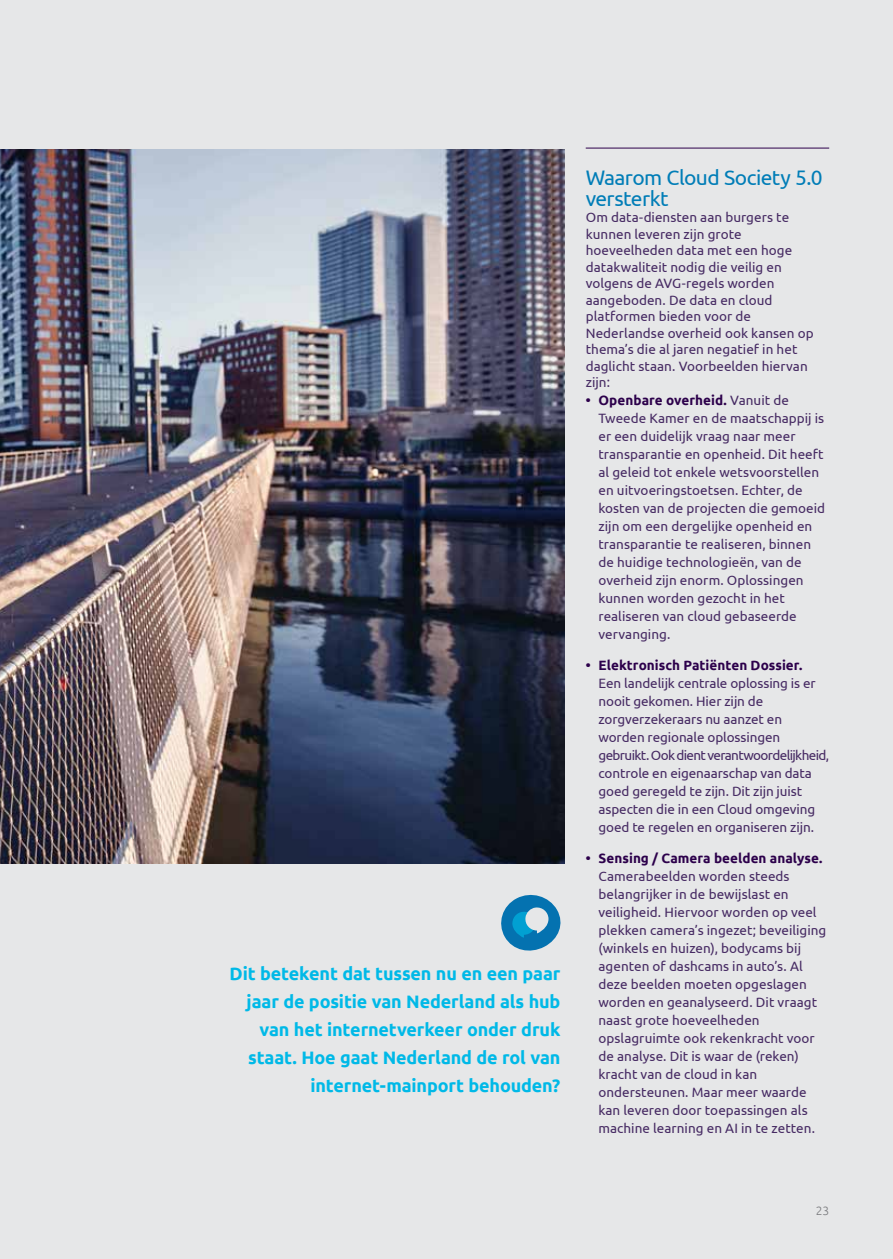
<style>
.page{position:relative;width:893px;height:1259px;background:#e6e7e8}
.page>*{position:absolute;margin:0;border:0;box-sizing:border-box;transform-origin:0 0}
.t1{font:21px/21px "Ubuntu";letter-spacing:-.025em;color:#007db7}
.t2{font:700 18px/28px "Ubuntu";letter-spacing:-.01em;color:#00b9e7;text-align:right}
.t3{font:13.5px/18px "Ubuntu";color:#462a63}
.t4{font:700 13.5px "Ubuntu";letter-spacing:.005em;color:#2c004b}
.t5{font:300 12px "Ubuntu";color:#77787b}
.s1{font-weight:700;color:#2c004b}
</style>
<div class="page">
<img style="left:0;top:149px;width:564px;height:714px">
<svg style="left:501px;top:894px;width:60px;height:57px"></svg>
<hr style="left:586px;top:148px;width:243px;height:1px;background:#2c004b">
<h2 class="t2" style="left:230px;top:959px;width:332px">Dit betekent dat tussen nu en een paar jaar de positie van Nederland als hub van het internetverkeer onder druk staat. Hoe gaat Nederland de rol van internet-mainport behouden?</h2>
<h1 class="t1" style="left:586px;top:166px;width:239px">Waarom Cloud Society 5.0 versterkt</h1>
<p class="t3" style="left:586px;top:209px;width:230px;line-height:16.5px">Om data-diensten aan burgers te kunnen leveren zijn grote hoeveelheden data met een hoge datakwaliteit nodig die veilig en volgens de AVG-regels worden aangeboden. De data en cloud platformen bieden voor de<br>Nederlandse overheid ook kansen op thema’s die al jaren negatief in het daglicht staan. Voorbeelden hiervan zijn:</p>
<p class="t3" style="left:598px;top:391px;width:228px;text-indent:-13px"><span class="s1">• Openbare overheid.</span> Vanuit de<br>Tweede Kamer en de maatschappij is er een duidelijk vraag naar meer transparantie en openheid. Dit heeft al geleid tot enkele wetsvoorstellen en uitvoeringstoetsen. Echter, de kosten van de projecten die gemoeid zijn om een dergelijke openheid en transparantie te realiseren, binnen de huidige technologieën, van de overheid zijn enorm. Oplossingen kunnen worden gezocht in het realiseren van cloud gebaseerde vervanging.</p>
<p class="t4" style="left:586px;top:657px;width:218px">• Elektronisch Patiënten Dossier.</p>
<p class="t3" style="left:598px;top:673px;width:232px">Een landelijk centrale oplossing is er nooit gekomen. Hier zijn de zorgverzekeraars nu aanzet en worden regionale oplossingen gebruikt. Ook dient verantwoordelijkheid, controle en eigenaarschap van data goed geregeld te zijn. Dit zijn juist aspecten die in een Cloud omgeving goed te regelen en organiseren zijn.</p>
<p class="t4" style="left:586px;top:849px;width:238px">• Sensing / Camera beelden analyse.</p>
<p class="t3" style="left:598px;top:866px;width:229px">Camerabeelden worden steeds belangrijker in de bewijslast en veiligheid. Hiervoor worden op veel plekken camera’s ingezet; beveiliging (winkels en huizen), bodycams bij agenten of dashcams in auto’s. Al deze beelden moeten opgeslagen worden en geanalyseerd. Dit vraagt naast grote hoeveelheden opslagruimte ook rekenkracht voor de analyse. Dit is waar de (reken) kracht van de cloud in kan ondersteunen. Maar meer waarde kan leveren door toepassingen als machine learning en AI in te zetten.</p>
<p class="t5" style="left:816px;top:1203px;width:15px">23</p>
</div>
